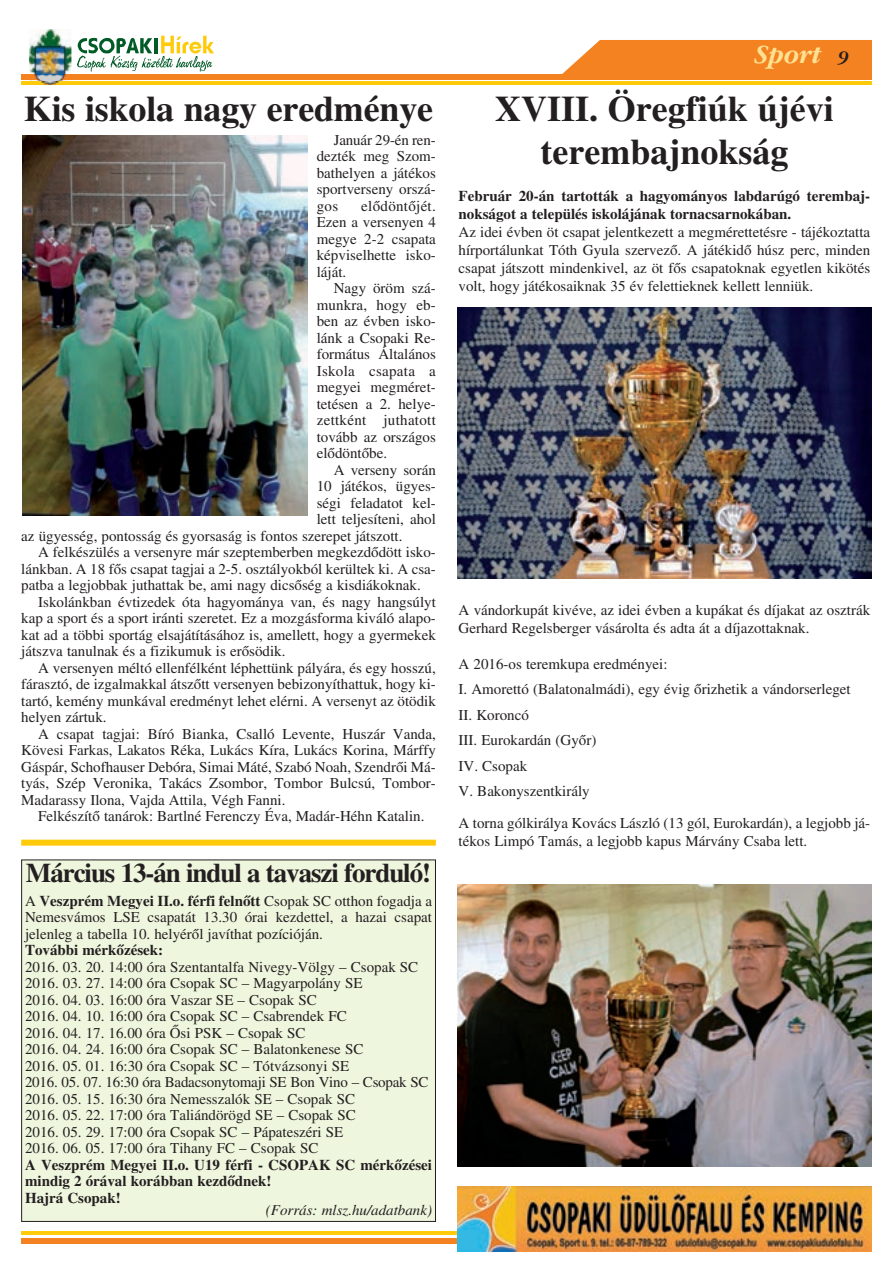
<style>
.page{position:relative;width:893px;height:1263px;background:#fff}
.page>*{position:absolute;margin:0;border:0;box-sizing:border-box;transform-origin:0 0}
.t1{font:36px/43.2px "Hu Times Bold";color:#231f20;text-align:center}
.t2{font:27px "Hu Times Bold";letter-spacing:-.04em;color:#231f20}
.t3{font:italic 27px "Garamond HU Bold";letter-spacing:.005em;color:#ffe192;scale:.95 1}
.t4{font:15px/16.5px "Hu Times Roman";color:#231f20}
.t5{font:15px/16.5px "Hu Times Bold";color:#231f20}
.t6{font:15px "Hu Times Italic";color:#231f20}
.s1{font-family:"Hu Times Roman"}
.s2{font-size:18px;color:#231f20}
</style>
<div class="page">
<hr style="left:21px;top:82px;width:851px;height:3px;background:#feca0a">
<div style="left:21px;top:74px;width:851px;height:5px;background:#f58220"></div>
<svg style="left:77px;top:36px;width:137px;height:36px"></svg>
<img style="left:29px;top:29px;width:42px;height:53px">
<img style="left:41px;top:82px;width:18px;height:3px">
<img style="left:29px;top:74px;width:42px;height:5px">
<div style="left:562px;top:40px;width:310px;height:34px;background:#f58220"></div>
<div style="left:21px;top:1238px;width:599px;height:5px;background:#f58220"></div>
<hr style="left:21px;top:1231px;width:599px;height:3px;background:#feca0a">
<img style="left:457px;top:1186px;width:415px;height:65px">
<div style="left:21px;top:840px;width:415px;height:6px;background:#feca0a"></div>
<img style="left:22px;top:136px;width:285px;height:379px">
<div style="left:22px;top:860px;width:413px;height:361px;background:#eff6de"></div>
<div style="left:21px;top:859px;width:415px;height:363px;border:1px solid #231f20"></div>
<img style="left:457px;top:307px;width:415px;height:271px">
<img style="left:457px;top:884px;width:415px;height:282px">
<h1 class="t1" style="left:24px;top:91px;width:411px">Kis iskola nagy eredménye</h1>
<p class="t4" style="left:317px;top:133px;width:121px;text-align:justify;text-indent:17px">Január 29-én ren&shy;dezték meg Szom&shy;bathelyen a játékos sportverseny orszá&shy;gos</p>
<p class="t4" style="left:317px;top:199px;width:121px;text-align:justify;text-indent:45px">elõdöntõjét.<br>Ezen a versenyen 4 megye 2-2 csapata képviselhette isko&shy;láját.</p>
<p class="t4" style="left:317px;top:281px;width:121px;text-align:justify;text-indent:17px">Nagy öröm szá&shy;munkra, hogy eb&shy;ben az évben isko&shy;lánk a Csopaki Re&shy;formátus Általános Iskola csapata a megyei megméret&shy;tetésen a 2. helye&shy;zettként juthatott tovább az országos elõdöntõbe.</p>
<p class="t4" style="left:334px;top:463px;width:104px">A verseny során</p>
<p class="t4" style="left:317px;top:479px;width:121px">10 játékos, ügyes-</p>
<p class="t4" style="left:317px;top:496px;width:121px">ségi feladatot kel-</p>
<p class="t4" style="left:317px;top:512px;width:121px">lett teljesíteni, ahol</p>
<p class="t4" style="left:21px;top:529px;width:383px">az ügyesség, pontosság és gyorsaság is fontos szerepet játszott.</p>
<p class="t4" style="left:38px;top:545px;width:399px">A felkészülés a versenyre már szeptemberben megkezdõdött isko-</p>
<p class="t4" style="left:21px;top:562px;width:416px">lánkban. A 18 fõs csapat tagjai a 2-5. osztályokból kerültek ki. A csa-</p>
<p class="t4" style="left:21px;top:578px;width:401px">patba a legjobbak juthattak be, ami nagy dicsõség a kisdiákoknak.</p>
<p class="t4" style="left:38px;top:595px;width:399px">Iskolánkban évtizedek óta hagyománya van, és nagy hangsúlyt</p>
<p class="t4" style="left:21px;top:611px;width:416px">kap a sport és a sport iránti szeretet. Ez a mozgásforma kiváló alapo-</p>
<p class="t4" style="left:21px;top:628px;width:416px">kat ad a többi sportág elsajátításához is, amellett, hogy a gyermekek</p>
<p class="t4" style="left:21px;top:644px;width:266px">játszva tanulnak és a fizikumuk is erõsödik.</p>
<p class="t4" style="left:38px;top:661px;width:399px">A versenyen méltó ellenfélként léphettünk pályára, és egy hosszú,</p>
<p class="t4" style="left:21px;top:677px;width:416px">fárasztó, de izgalmakkal átszõtt versenyen bebizonyíthattuk, hogy ki-</p>
<p class="t4" style="left:21px;top:694px;width:416px">tartó, kemény munkával eredményt lehet elérni. A versenyt az ötödik</p>
<p class="t4" style="left:21px;top:710px;width:87px">helyen zártuk.</p>
<p class="t4" style="left:38px;top:727px;width:399px">A csapat tagjai: Bíró Bianka, Csalló Levente, Huszár Vanda,</p>
<p class="t4" style="left:21px;top:743px;width:416px">Kövesi Farkas, Lakatos Réka, Lukács Kíra, Lukács Korina, Márffy</p>
<p class="t4" style="left:21px;top:760px;width:416px">Gáspár, Schofhauser Debóra, Simai Máté, Szabó Noah, Szendrõi Má-</p>
<p class="t4" style="left:21px;top:776px;width:416px">tyás, Szép Veronika, Takács Zsombor, Tombor Bulcsú, Tombor-</p>
<p class="t4" style="left:21px;top:793px;width:266px">Madarassy Ilona, Vajda Attila, Végh Fanni.</p>
<p class="t4" style="left:38px;top:809px;width:388px">Felkészítõ tanárok: Bartlné Ferenczy Éva, Madár-Héhn Katalin.</p>
<h2 class="t2" style="left:26px;top:863px;width:407px">Március 13-án indul a tavaszi forduló!</h2>
<p class="t5" style="left:25px;top:894px;width:409px"><span class="s1">A</span> Veszprém Megyei II.o. férfi felnõtt <span class="s1">Csopak SC otthon fogadja a</span></p>
<p class="t4" style="left:25px;top:910px;width:409px">Nemesvámos LSE csapatát 13.30 órai kezdettel, a hazai csapat jelenleg a tabella 10. helyérõl javíthat pozícióján.</p>
<p class="t5" style="left:25px;top:943px;width:140px">További mérkõzések:</p>
<p class="t4" style="left:25px;top:960px;width:405px">2016. 03. 20. 14:00 óra Szentantalfa Nivegy-Völgy – Csopak SC 2016. 03. 27. 14:00 óra Csopak SC – Magyarpolány SE<br>2016. 04. 03. 16:00 óra Vaszar SE – Csopak SC<br>2016. 04. 10. 16:00 óra Csopak SC – Csabrendek FC<br>2016. 04. 17. 16.00 óra Õsi PSK – Csopak SC<br>2016. 04. 24. 16:00 óra Csopak SC – Balatonkenese SC<br>2016. 05. 01. 16:30 óra Csopak SC – Tótvázsonyi SE<br>2016. 05. 07. 16:30 óra Badacsonytomaji SE Bon Vino – Csopak SC 2016. 05. 15. 16:30 óra Nemesszalók SE – Csopak SC<br>2016. 05. 22. 17:00 óra Taliándörögd SE – Csopak SC<br>2016. 05. 29. 17:00 óra Csopak SC – Pápateszéri SE<br>2016. 06. 05. 17:00 óra Tihany FC – Csopak SC</p>
<p class="t5" style="left:25px;top:1158px;width:409px">A Veszprém Megyei II.o. U19 férfi - CSOPAK SC mérkõzései mindig 2 órával korábban kezdõdnek!<br>Hajrá Csopak!</p>
<p class="t6" style="left:266px;top:1204px;width:168px">(Forrás: mlsz.hu/adatbank)</p>
<h2 class="t3" style="left:754px;top:44px;width:101px">Sport <span class="s2">9</span></h2>
<h1 class="t1" style="left:495px;top:91px;width:340px">XVIII. Öregfiúk újévi terembajnokság</h1>
<p class="t5" style="left:459px;top:188px;width:413px;line-height:18px">Február 20-án tartották a hagyományos labdarúgó terembaj&shy;nokságot a település iskolájának tornacsarnokában.</p>
<p class="t4" style="left:459px;top:224px;width:413px;line-height:18px;text-align:justify">Az idei évben öt csapat jelentkezett a megmérettetésre - tájékoztatta hírportálunkat Tóth Gyula szervezõ. A játékidõ húsz perc, minden csapat játszott mindenkivel, az öt fõs csapatoknak egyetlen kikötés volt, hogy játékosaiknak 35 év felettieknek kellett lenniük.</p>
<p class="t4" style="left:459px;top:602px;width:413px;line-height:18px">A vándorkupát kivéve, az idei évben a kupákat és díjakat az osztrák<br>Gerhard Regelsberger vásárolta és adta át a díjazottaknak.</p>
<p class="t4" style="left:459px;top:652px;width:394px;line-height:25.5px">A 2016-os teremkupa eredményei:<br>I. Amorettó (Balatonalmádi), egy évig õrizhetik a vándorserleget<br>II. Koroncó<br>III. Eurokardán (Gyõr)<br>IV. Csopak<br>V. Bakonyszentkirály</p>
<p class="t4" style="left:459px;top:815px;width:413px;line-height:18px">A torna gólkirálya Kovács László (13 gól, Eurokardán), a legjobb já&shy;tékos Limpó Tamás, a legjobb kapus Márvány Csaba lett.</p>
</div>
